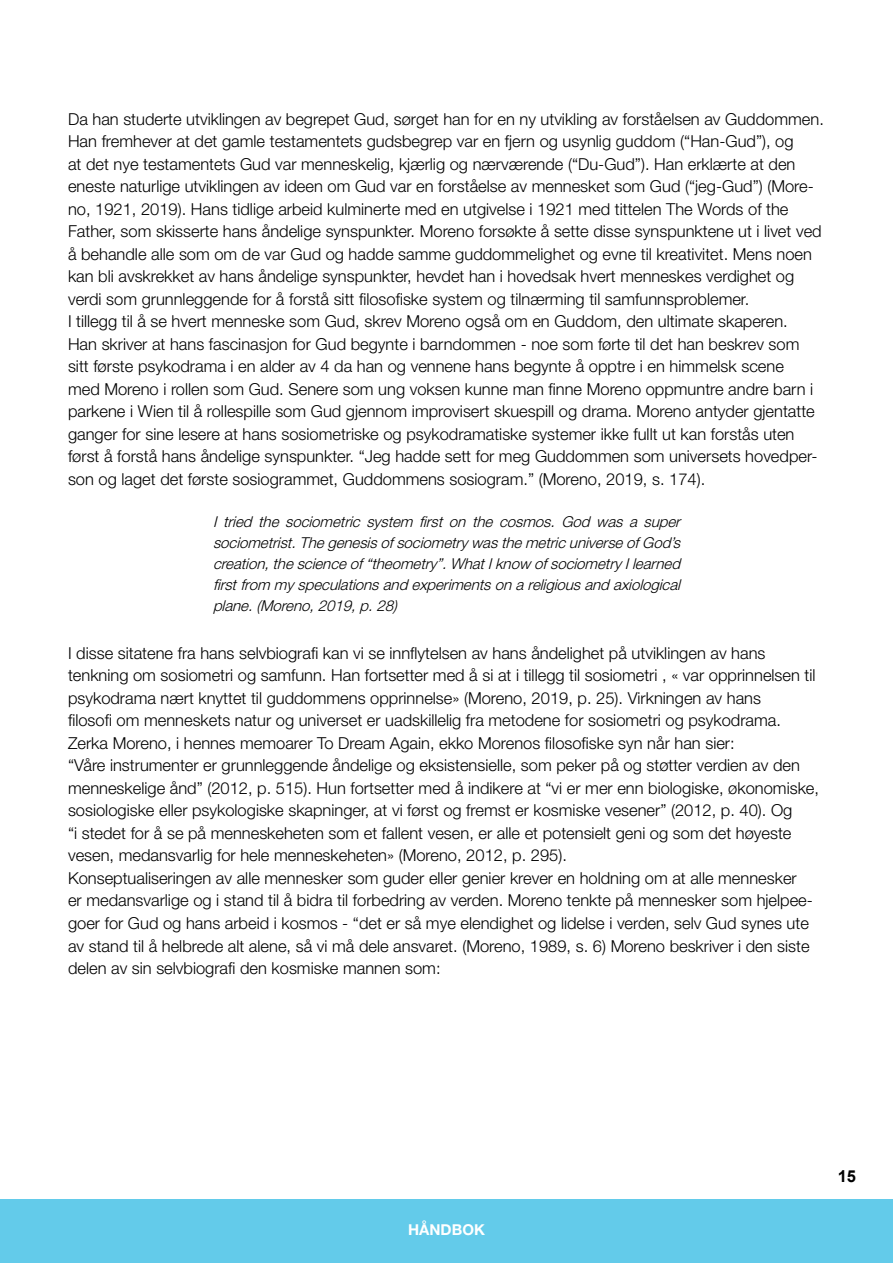
<style>
.page{position:relative;width:893px;height:1263px;background:#fff}
.page>*{position:absolute;margin:0;border:0;box-sizing:border-box;transform-origin:0 0}
.t1{font:300 16.5px/22.5px "Helvetica Neue LT Std";color:#000}
.t2{font:700 16.5px "Arial";color:#000}
.t3{font:italic 300 15px/21px "Helvetica Neue LT Std";color:#000;text-align:justify}
.t4{font:700 15px "Helvetica Neue LT Std";color:#fff}
</style>
<div class="page">
<div style="left:0;top:1199px;width:893px;height:64px;background:#63cbea"></div>
<p class="t1" style="left:68px;top:107px;width:757px">Da han studerte utviklingen av begrepet Gud, sørget han for en ny utvikling av forståelsen av Guddommen.<br>Han fremhever at det gamle testamentets gudsbegrep var en fjern og usynlig guddom (“Han-Gud”), og<br>at det nye testamentets Gud var menneskelig, kjærlig og nærværende (“Du-Gud”). Han erklærte at den eneste naturlige utviklingen av ideen om Gud var en forståelse av mennesket som Gud (“jeg-Gud”) (More&shy;no, 1921, 2019). Hans tidlige arbeid kulminerte med en utgivelse i 1921 med tittelen The Words of the Father, som skisserte hans åndelige synspunkter. Moreno forsøkte å sette disse synspunktene ut i livet ved å behandle alle som om de var Gud og hadde samme guddommelighet og evne til kreativitet. Mens noen kan bli avskrekket av hans åndelige synspunkter, hevdet han i hovedsak hvert menneskes verdighet og verdi som grunnleggende for å forstå sitt filosofiske system og tilnærming til samfunnsproblemer.<br>I tillegg til å se hvert menneske som Gud, skrev Moreno også om en Guddom, den ultimate skaperen.<br>Han skriver at hans fascinasjon for Gud begynte i barndommen - noe som førte til det han beskrev som sitt første psykodrama i en alder av 4 da han og vennene hans begynte å opptre i en himmelsk scene<br>med Moreno i rollen som Gud. Senere som ung voksen kunne man finne Moreno oppmuntre andre barn i parkene i Wien til å rollespille som Gud gjennom improvisert skuespill og drama. Moreno antyder gjentatte ganger for sine lesere at hans sosiometriske og psykodramatiske systemer ikke fullt ut kan forstås uten først å forstå hans åndelige synspunkter. “Jeg hadde sett for meg Guddommen som universets hovedper&shy;son og laget det første sosiogrammet, Guddommens sosiogram.” (Moreno, 2019, s. 174).</p>
<p class="t3" style="left:213px;top:511px;width:473px">I tried the sociometric system first on the cosmos. God was a super sociometrist.Thegenesisofsociometry wasthemetricuniverseofGod’s creation,thescienceof“theometry ”.WhatIknow ofsociometry Ilearned firstfrom my speculationsand experimentsonareligiousand axiological plane.(Moreno,2019,p.28)</p>
<p class="t1" style="left:68px;top:641px;width:752px">I disse sitatene fra hans selvbiografi kan vi se innflytelsen av hans åndelighet på utviklingen av hans tenkning om sosiometri og samfunn. Han fortsetter med å si at i tillegg til sosiometri , « var opprinnelsen til psykodrama nært knyttet til guddommens opprinnelse» (Moreno, 2019, p. 25). Virkningen av hans<br>filosofi om menneskets natur og universet er uadskillelig fra metodene for sosiometri og psykodrama.<br>Zerka Moreno, i hennes memoarer To Dream Again, ekko Morenos filosofiske syn når han sier:<br>“Våre instrumenter er grunnleggende åndelige og eksistensielle, som peker på og støtter verdien av den menneskelige ånd” (2012, p. 515). Hun fortsetter med å indikere at “vi er mer enn biologiske, økonomiske, sosiologiske eller psykologiske skapninger, at vi først og fremst er kosmiske vesener” (2012, p. 40). Og<br>“i stedet for å se på menneskeheten som et fallent vesen, er alle et potensielt geni og som det høyeste vesen, medansvarlig for hele menneskeheten» (Moreno, 2012, p. 295).<br>Konseptualiseringen av alle mennesker som guder eller genier krever en holdning om at alle mennesker<br>er medansvarlige og i stand til å bidra til forbedring av verden. Moreno tenkte på mennesker som hjelpee&shy;goer for Gud og hans arbeid i kosmos - “det er så mye elendighet og lidelse i verden, selv Gud synes ute av stand til å helbrede alt alene, så vi må dele ansvaret. (Moreno, 1989, s. 6) Moreno beskriver i den siste delen av sin selvbiografi den kosmiske mannen som:</p>
<p class="t4" style="left:408px;top:1220px;width:78px">HÅNDBOK</p>
<p class="t2" style="left:838px;top:1165px;width:20px">15</p>
</div>
